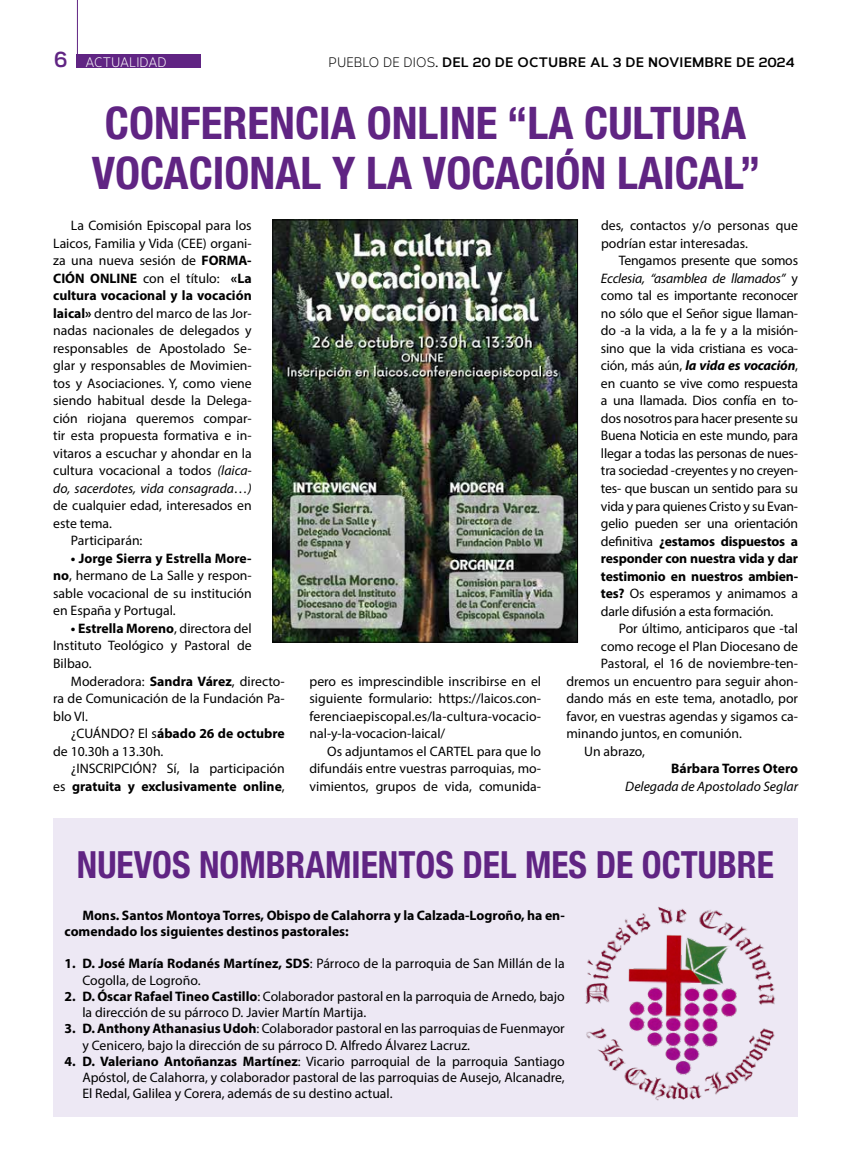
<style>
.page{position:relative;width:851px;height:1170px;background:#fff}
.page>*{position:absolute;margin:0;border:0;box-sizing:border-box;transform-origin:0 0}
.t1{font:700 condensed 45px/50px "Helvetica Neue LT Std";color:#602483}
.t2{font:700 condensed 37.5px "Helvetica Neue LT Std";color:#602483;scale:.95 1}
.t3{font:700 22.5px "Corbert";color:#602483;scale:.9 1}
.t4{font:13.75px/17.5px "Myriad Pro";color:#000;text-align:justify}
.t5{font:700 13.75px/16.2px "Myriad Pro";color:#000}
.t6{font:700 13.75px "Corbert";letter-spacing:.01em;color:#000}
.t7{font:italic 13.75px "Myriad Pro";color:#000}
.t8{font:13.75px "Corbert";letter-spacing:.01em;color:#fff;scale:.9 1}
.s1{font-weight:400}
.s2{font-weight:700}
.s3{font-style:italic}
.s4{font-weight:700;font-style:italic}
</style>
<div class="page">
<div style="left:77px;top:54px;width:124px;height:13px;background:#602483"></div>
<hr style="left:77px;top:0;width:1px;height:67px;background:#602483">
<div style="left:53px;top:818px;width:744px;height:298px;background:#ede8f4"></div>
<img style="left:585px;top:906px;width:191px;height:195px">
<img style="left:274px;top:221px;width:302px;height:419px">
<div style="left:272px;top:219px;width:306px;height:423px;border:1px solid #000"></div>
<h3 class="t3" style="left:54px;top:41px;width:16px">6</h3>
<p class="t8" style="left:86px;top:52px;width:92px">ACTUALIDAD</p>
<p class="t6" style="left:328px;top:51px;width:467px"><span class="s1">PUEBLO DE DIOS</span>. DEL 20 DE OCTUBRE AL 3 DE NOVIEMBRE DE 2024</p>
<h1 class="t1" style="left:92px;top:97px;width:670px">CONFERENCIA ONLINE “LA CULTURA<br>VOCACIONAL Y LA VOCACIÓN LAICAL”</h1>
<p class="t4" style="left:53px;top:216px;width:200px;text-indent:18px">La Comisión Episcopal para los Laicos, Familia y Vida (CEE) organi&shy;za una nueva sesión de <span class="s2">FORMA-CIÓN ONLINE</span> con el título: <span class="s2">«La cultura vocacional y la vocación laical»</span> dentro del marco de las Jor&shy;nadas nacionales de delegados y responsables de Apostolado Se&shy;glar y responsables de Movimien&shy;tos y Asociaciones. Y, como viene siendo habitual desde la Delega&shy;ción riojana queremos compar&shy;tir esta propuesta formativa e in&shy;vitaros a escuchar y ahondar en la cultura vocacional a todos <span class="s3">(laica&shy;do, sacerdotes, vida consagrada…)</span></p>
<p class="t4" style="left:53px;top:496px;width:200px">de cualquier edad, interesados en</p>
<p class="t4" style="left:53px;top:514px;width:60px">este tema.</p>
<p class="t4" style="left:71px;top:531px;width:73px">Participarán:</p>
<p class="t4" style="left:53px;top:549px;width:200px;text-indent:18px"><span class="s2">• Jorge Sierra y Estrella More&shy;no</span>, hermano de La Salle y respon&shy;sable vocacional de su institución en España y Portugal.</p>
<p class="t4" style="left:53px;top:619px;width:200px;text-indent:18px"><span class="s2">• Estrella Moreno</span>, directora del Instituto Teológico y Pastoral de Bilbao.</p>
<p class="t4" style="left:53px;top:672px;width:233px;text-indent:18px">Moderadora: <span class="s2">Sandra Várez</span>, directo&shy;ra de Comunicación de la Fundación Pa&shy;blo VI.</p>
<p class="t4" style="left:53px;top:724px;width:233px;text-indent:18px">¿CUÁNDO? El s<span class="s2">ábado 26 de octubre </span>de 10.30h a 13.30h.</p>
<p class="t4" style="left:53px;top:759px;width:233px;text-align:right">¿INSCRIPCIÓN? Sí, la participación<br>es <span class="s2">gratuita y exclusivamente online</span>,</p>
<p class="t4" style="left:309px;top:672px;width:233px">pero es imprescindible inscribirse en el siguiente formulario: https://laicos.con&shy;ferenciaepiscopal.es/la-cultura-vocacio&shy;nal-y-la-vocacion-laical/</p>
<p class="t4" style="left:309px;top:742px;width:233px;text-indent:18px">Os adjuntamos el CARTEL para que lo difundáis entre vuestras parroquias, mo&shy;vimientos, grupos de vida, comunida-</p>
<p class="t4" style="left:601px;top:217px;width:198px">des, contactos y/o personas que podrían estar interesadas.</p>
<p class="t4" style="left:601px;top:252px;width:199px;text-indent:18px">Tengamos presente que somos <span class="s3">Ecclesia, “asamblea de llamados”</span> y como tal es importante reconocer no sólo que el Señor sigue llaman&shy;do -a la vida, a la fe y a la misión&shy;sino que la vida cristiana es voca&shy;ción, más aún, <span class="s4">la vida es vocación</span>, en cuanto se vive como respuesta a una llamada. Dios confía en to&shy;dos nosotros para hacer presente su Buena Noticia en este mundo, para llegar a todas las personas de nues&shy;tra sociedad -creyentes y no creyen&shy;tes- que buscan un sentido para su vida y para quienes Cristo y su Evan&shy;gelio pueden ser una orientación definitiva <span class="s2">¿estamos dispuestos a responder con nuestra vida y dar testimonio en nuestros ambien&shy;tes?</span> Os esperamos y animamos a darle difusión a esta formación.</p>
<p class="t4" style="left:618px;top:619px;width:181px">Por último, anticiparos que -tal</p>
<p class="t4" style="left:601px;top:637px;width:198px">como recoge el Plan Diocesano de</p>
<p class="t4" style="left:601px;top:654px;width:198px">Pastoral, el 16 de noviembre-ten-</p>
<p class="t4" style="left:566px;top:672px;width:233px">dremos un encuentro para seguir ahon-</p>
<p class="t4" style="left:566px;top:689px;width:233px">dando más en este tema, anotadlo, por</p>
<p class="t4" style="left:566px;top:707px;width:233px">favor, en vuestras agendas y sigamos ca-</p>
<p class="t4" style="left:566px;top:724px;width:177px">minando juntos, en comunión.</p>
<p class="t4" style="left:584px;top:742px;width:62px">Un abrazo,</p>
<p class="t5" style="left:671px;top:760px;width:128px">Bárbara Torres Otero</p>
<p class="t7" style="left:625px;top:777px;width:174px">Delegada de Apostolado Seglar</p>
<h2 class="t2" style="left:77px;top:841px;width:735px">NUEVOS NOMBRAMIENTOS DEL MES DE OCTUBRE</h2>
<p class="t5" style="left:65px;top:906px;width:501px;text-indent:18px">Mons. Santos Montoya Torres, Obispo de Calahorra y la Calzada-Logroño, ha en&shy;comendado los siguientes destinos pastorales:</p>
<p class="t4" style="left:82px;top:955px;width:484px;line-height:16.2px;text-indent:-18px"><span class="s2">1. D. José María Rodanés Martínez, SDS</span>: Párroco de la parroquia de San Millán de la<br>Cogolla, de Logroño.</p>
<p class="t4" style="left:82px;top:987px;width:484px;line-height:16.2px;text-indent:-18px"><span class="s2">2. D. Óscar Rafael Tineo Castillo</span>: Colaborador pastoral en la parroquia de Arnedo, bajo la dirección de su párroco D. Javier Martín Martija.</p>
<p class="t4" style="left:82px;top:1020px;width:484px;line-height:16.2px;text-indent:-18px"><span class="s2">3. D. Anthony Athanasius Udoh</span>: Colaborador pastoral en las parroquias de Fuenmayor y Cenicero, bajo la dirección de su párroco D. Alfredo Álvarez Lacruz.</p>
<p class="t4" style="left:82px;top:1052px;width:484px;line-height:16.2px;text-indent:-18px"><span class="s2">4. D. Valeriano Antoñanzas Martínez</span>: Vicario parroquial de la parroquia Santiago Apóstol, de Calahorra, y colaborador pastoral de las parroquias de Ausejo, Alcanadre, El Redal, Galilea y Corera, además de su destino actual.</p>
</div>
